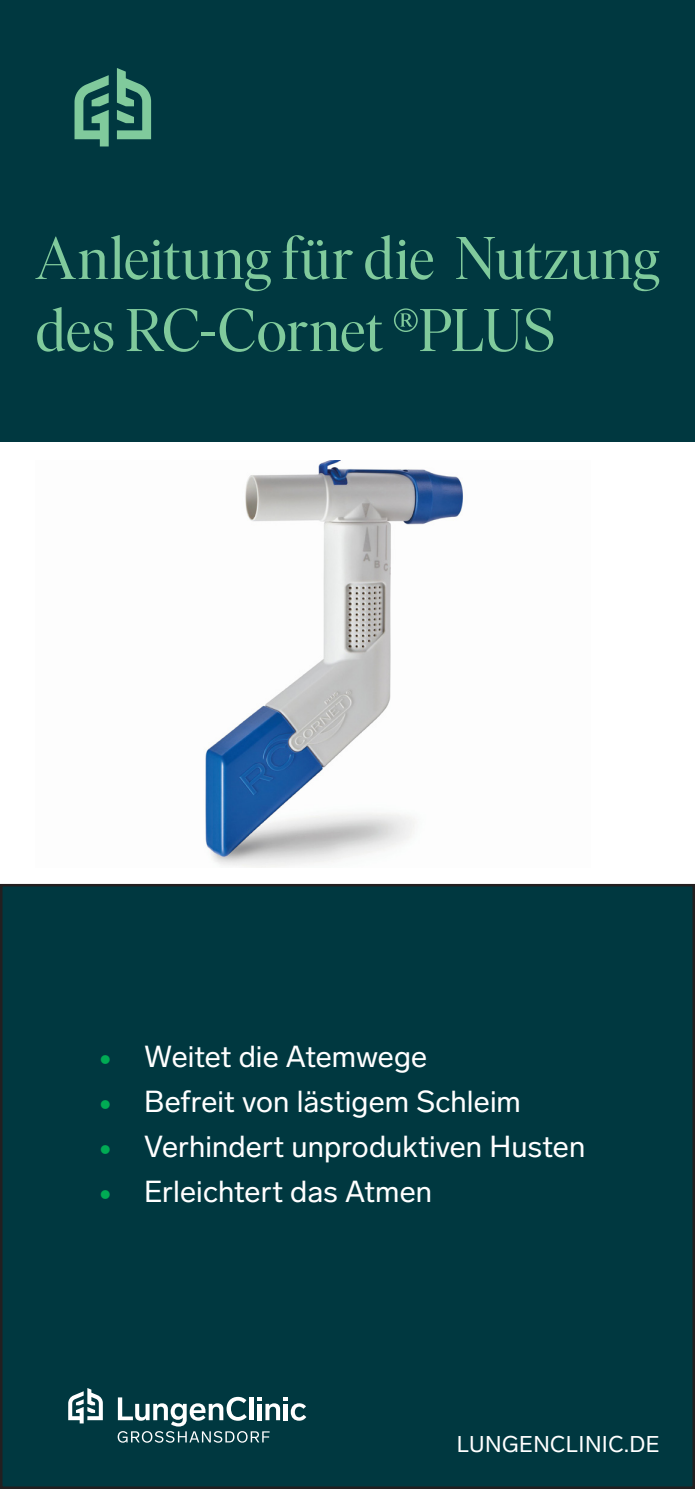
<style>
.page{position:relative;width:695px;height:1489px;background:#fff}
.page>*{position:absolute;margin:0;border:0;box-sizing:border-box;transform-origin:0 0}
.Hervorgehobener_Text{font:60px/72px "Ivar Display";color:#80ca9c}
.t1{font:30px "Lab Grotesque";color:#fff}
.t2{font:22.5px "Lab Grotesque";letter-spacing:.02em;color:#fff}
.s1{font-size:25px;color:#00ab54}
</style>
<div class="page">
<div style="left:0;top:0;width:694px;height:442px;background:#003840"></div>
<svg style="left:74px;top:75px;width:35px;height:71px"></svg>
<svg style="left:117px;top:68px;width:34px;height:71px"></svg>
<div style="left:1px;top:885px;width:692px;height:602px;background:#003840"></div>
<svg style="left:118px;top:1396px;width:188px;height:46px"></svg>
<svg style="left:68px;top:1388px;width:35px;height:35px"></svg>
<img style="left:205px;top:461px;width:258px;height:406px">
<p class="Hervorgehobener_Text" style="left:35px;top:224px;width:625px">Anleitung für die Nutzung des RC-Cornet ®PLUS</p>
<p class="t1" style="left:99px;top:1036px;width:329px"><span class="s1">•</span> Weitet die Atemwege</p>
<p class="t1" style="left:99px;top:1081px;width:423px"><span class="s1">•</span> Befreit von lästigem Schleim</p>
<p class="t1" style="left:99px;top:1126px;width:487px"><span class="s1">•</span> Verhindert unproduktiven Husten</p>
<p class="t1" style="left:99px;top:1171px;width:334px"><span class="s1">•</span> Erleichtert das Atmen</p>
<p class="t2" style="left:457px;top:1428px;width:204px">LUNGENCLINIC.DE</p>
</div>
